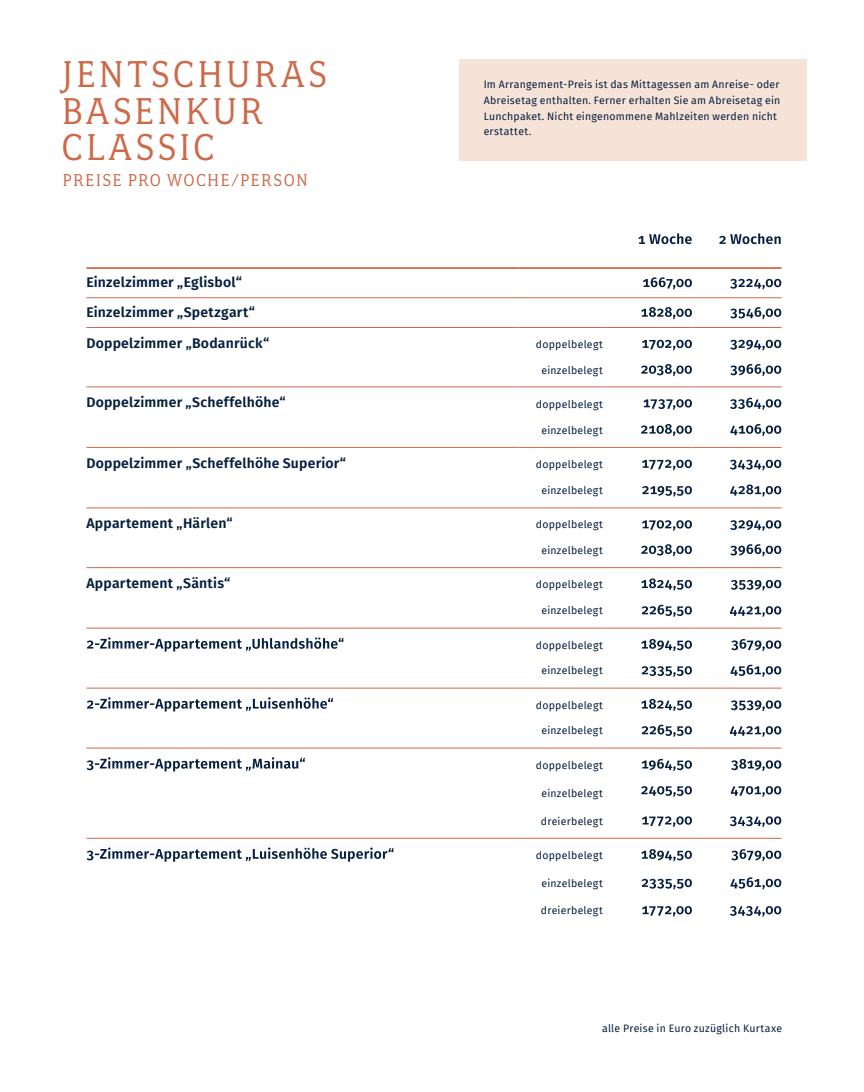
<style>
.page{position:relative;width:864px;height:1092px;background:#fff}
.page>*{position:absolute;margin:0;border:0;box-sizing:border-box;transform-origin:0 0}
.t1{font:42px/36.8px "Fairplex Narrow";letter-spacing:.065em;color:#cc6a4a}
.t2{font:19.25px "Fairplex Narrow";letter-spacing:.065em;color:#cc6a4a}
.t3{font:600 14px/29.8px "Fira Sans";letter-spacing:.015em;color:#07203f}
.t4{font:10.5px/15.8px "Fira Sans";letter-spacing:.025em;color:#07203f}
</style>
<div class="page">
<hr style="left:86px;top:267px;width:432px;height:2px;background:#cc6a4a">
<hr style="left:518px;top:267px;width:84px;height:2px;background:#cc6a4a">
<hr style="left:602px;top:267px;width:90px;height:2px;background:#cc6a4a">
<hr style="left:692px;top:267px;width:89px;height:2px;background:#cc6a4a">
<hr style="left:86px;top:327px;width:432px;height:1px;background:#cc6a4a">
<hr style="left:518px;top:327px;width:84px;height:1px;background:#cc6a4a">
<hr style="left:602px;top:327px;width:90px;height:1px;background:#cc6a4a">
<hr style="left:692px;top:327px;width:89px;height:1px;background:#cc6a4a">
<hr style="left:86px;top:387px;width:432px;height:1px;background:#cc6a4a">
<hr style="left:518px;top:387px;width:84px;height:1px;background:#cc6a4a">
<hr style="left:602px;top:387px;width:90px;height:1px;background:#cc6a4a">
<hr style="left:692px;top:387px;width:89px;height:1px;background:#cc6a4a">
<hr style="left:86px;top:447px;width:432px;height:1px;background:#cc6a4a">
<hr style="left:518px;top:447px;width:84px;height:1px;background:#cc6a4a">
<hr style="left:602px;top:447px;width:90px;height:1px;background:#cc6a4a">
<hr style="left:692px;top:447px;width:89px;height:1px;background:#cc6a4a">
<hr style="left:86px;top:508px;width:432px;height:1px;background:#cc6a4a">
<hr style="left:518px;top:508px;width:84px;height:1px;background:#cc6a4a">
<hr style="left:602px;top:508px;width:90px;height:1px;background:#cc6a4a">
<hr style="left:692px;top:508px;width:89px;height:1px;background:#cc6a4a">
<hr style="left:86px;top:567px;width:432px;height:1px;background:#cc6a4a">
<hr style="left:518px;top:567px;width:84px;height:1px;background:#cc6a4a">
<hr style="left:602px;top:567px;width:90px;height:1px;background:#cc6a4a">
<hr style="left:692px;top:567px;width:89px;height:1px;background:#cc6a4a">
<hr style="left:86px;top:628px;width:432px;height:1px;background:#cc6a4a">
<hr style="left:518px;top:628px;width:84px;height:1px;background:#cc6a4a">
<hr style="left:602px;top:628px;width:90px;height:1px;background:#cc6a4a">
<hr style="left:692px;top:628px;width:89px;height:1px;background:#cc6a4a">
<hr style="left:86px;top:688px;width:432px;height:1px;background:#cc6a4a">
<hr style="left:518px;top:688px;width:84px;height:1px;background:#cc6a4a">
<hr style="left:602px;top:688px;width:90px;height:1px;background:#cc6a4a">
<hr style="left:692px;top:688px;width:89px;height:1px;background:#cc6a4a">
<hr style="left:86px;top:748px;width:432px;height:1px;background:#cc6a4a">
<hr style="left:518px;top:748px;width:84px;height:1px;background:#cc6a4a">
<hr style="left:602px;top:748px;width:90px;height:1px;background:#cc6a4a">
<hr style="left:692px;top:748px;width:89px;height:1px;background:#cc6a4a">
<hr style="left:86px;top:838px;width:432px;height:1px;background:#cc6a4a">
<hr style="left:518px;top:838px;width:84px;height:1px;background:#cc6a4a">
<hr style="left:602px;top:838px;width:90px;height:1px;background:#cc6a4a">
<hr style="left:692px;top:838px;width:89px;height:1px;background:#cc6a4a">
<hr style="left:86px;top:297px;width:432px;height:1px;background:#cc6a4a">
<hr style="left:518px;top:297px;width:84px;height:1px;background:#cc6a4a">
<hr style="left:602px;top:297px;width:90px;height:1px;background:#cc6a4a">
<hr style="left:692px;top:297px;width:89px;height:1px;background:#cc6a4a">
<svg style="left:643px;top:277px;width:48px;height:12px"></svg>
<svg style="left:730px;top:279px;width:51px;height:10px"></svg>
<svg style="left:641px;top:307px;width:50px;height:12px"></svg>
<svg style="left:730px;top:307px;width:51px;height:12px"></svg>
<svg style="left:642px;top:340px;width:49px;height:10px"></svg>
<svg style="left:730px;top:340px;width:51px;height:10px"></svg>
<svg style="left:641px;top:364px;width:50px;height:12px"></svg>
<svg style="left:730px;top:364px;width:51px;height:12px"></svg>
<svg style="left:643px;top:399px;width:48px;height:11px"></svg>
<svg style="left:730px;top:398px;width:51px;height:12px"></svg>
<svg style="left:641px;top:424px;width:50px;height:12px"></svg>
<svg style="left:730px;top:424px;width:51px;height:12px"></svg>
<svg style="left:642px;top:460px;width:49px;height:10px"></svg>
<svg style="left:730px;top:460px;width:51px;height:10px"></svg>
<svg style="left:642px;top:486px;width:49px;height:11px"></svg>
<svg style="left:730px;top:484px;width:51px;height:13px"></svg>
<svg style="left:642px;top:520px;width:49px;height:11px"></svg>
<svg style="left:730px;top:520px;width:51px;height:11px"></svg>
<svg style="left:641px;top:544px;width:50px;height:12px"></svg>
<svg style="left:730px;top:544px;width:51px;height:12px"></svg>
<svg style="left:641px;top:578px;width:50px;height:12px"></svg>
<svg style="left:731px;top:580px;width:50px;height:10px"></svg>
<svg style="left:641px;top:605px;width:50px;height:12px"></svg>
<svg style="left:729px;top:606px;width:52px;height:11px"></svg>
<svg style="left:87px;top:637px;width:256px;height:15px"></svg>
<svg style="left:641px;top:639px;width:50px;height:12px"></svg>
<svg style="left:731px;top:639px;width:50px;height:12px"></svg>
<svg style="left:641px;top:666px;width:50px;height:11px"></svg>
<svg style="left:730px;top:665px;width:51px;height:12px"></svg>
<svg style="left:87px;top:697px;width:246px;height:15px"></svg>
<svg style="left:641px;top:699px;width:50px;height:12px"></svg>
<svg style="left:731px;top:700px;width:50px;height:11px"></svg>
<svg style="left:641px;top:725px;width:50px;height:12px"></svg>
<svg style="left:729px;top:726px;width:52px;height:11px"></svg>
<svg style="left:87px;top:757px;width:218px;height:15px"></svg>
<svg style="left:641px;top:759px;width:50px;height:12px"></svg>
<svg style="left:731px;top:759px;width:50px;height:12px"></svg>
<svg style="left:641px;top:786px;width:50px;height:11px"></svg>
<svg style="left:730px;top:786px;width:51px;height:11px"></svg>
<svg style="left:642px;top:816px;width:49px;height:11px"></svg>
<svg style="left:730px;top:816px;width:51px;height:11px"></svg>
<svg style="left:87px;top:847px;width:306px;height:15px"></svg>
<svg style="left:641px;top:849px;width:50px;height:12px"></svg>
<svg style="left:731px;top:849px;width:50px;height:12px"></svg>
<svg style="left:641px;top:879px;width:50px;height:10px"></svg>
<svg style="left:730px;top:877px;width:51px;height:12px"></svg>
<svg style="left:642px;top:906px;width:49px;height:11px"></svg>
<svg style="left:730px;top:906px;width:51px;height:11px"></svg>
<svg style="left:638px;top:233px;width:53px;height:11px"></svg>
<svg style="left:719px;top:233px;width:61px;height:11px"></svg>
<div style="left:458px;top:59px;width:348px;height:101px;background:#f6e3d8"></div>
<h1 class="t1" style="left:62px;top:55px;width:267px">JENTSCHURAS<br>BASENKUR<br>CLASSIC</h1>
<h2 class="t2" style="left:63px;top:170px;width:247px">PREISE PRO WOCHE/PERSON</h2>
<p class="t4" style="left:483px;top:76px;width:298px">Im Arrangement-Preis ist das Mittagessen am Anreise- oder Abreisetag enthalten. Ferner erhalten Sie am Abreisetag ein Lunchpaket. Nicht eingenommene Mahlzeiten werden nicht erstattet.</p>
<h3 class="t3" style="left:86px;top:266px;width:170px">Einzelzimmer „Eglisbol“<br>Einzelzimmer „Spetzgart“</h3>
<h3 class="t3" style="left:86px;top:327px;width:184px">Doppelzimmer „Bodanrück“</h3>
<p class="t4" style="left:535px;top:336px;width:69px">doppelbelegt</p>
<p class="t4" style="left:541px;top:362px;width:63px">einzelbelegt</p>
<h3 class="t3" style="left:86px;top:387px;width:200px">Doppelzimmer „Scheffelhöhe“</h3>
<p class="t4" style="left:535px;top:396px;width:69px">doppelbelegt</p>
<p class="t4" style="left:541px;top:422px;width:63px">einzelbelegt</p>
<h3 class="t3" style="left:86px;top:447px;width:261px">Doppelzimmer „Scheffelhöhe Superior“</h3>
<p class="t4" style="left:535px;top:456px;width:69px">doppelbelegt</p>
<p class="t4" style="left:541px;top:482px;width:63px">einzelbelegt</p>
<h3 class="t3" style="left:86px;top:508px;width:148px">Appartement „Härlen“</h3>
<p class="t4" style="left:535px;top:516px;width:69px">doppelbelegt</p>
<p class="t4" style="left:541px;top:542px;width:63px">einzelbelegt</p>
<h3 class="t3" style="left:86px;top:567px;width:145px">Appartement „Säntis“</h3>
<p class="t4" style="left:535px;top:577px;width:69px">doppelbelegt</p>
<p class="t4" style="left:541px;top:603px;width:63px">einzelbelegt</p>
<p class="t4" style="left:535px;top:637px;width:69px">doppelbelegt</p>
<p class="t4" style="left:541px;top:663px;width:63px">einzelbelegt</p>
<p class="t4" style="left:535px;top:697px;width:69px">doppelbelegt</p>
<p class="t4" style="left:541px;top:723px;width:63px">einzelbelegt</p>
<p class="t4" style="left:535px;top:757px;width:69px">doppelbelegt</p>
<p class="t4" style="left:541px;top:785px;width:63px">einzelbelegt</p>
<p class="t4" style="left:540px;top:813px;width:64px">dreierbelegt</p>
<p class="t4" style="left:535px;top:847px;width:69px">doppelbelegt</p>
<p class="t4" style="left:541px;top:875px;width:63px">einzelbelegt</p>
<p class="t4" style="left:540px;top:902px;width:64px">dreierbelegt</p>
<p class="t4" style="left:602px;top:1020px;width:181px">alle Preise in Euro zuzüglich Kurtaxe</p>
</div>
